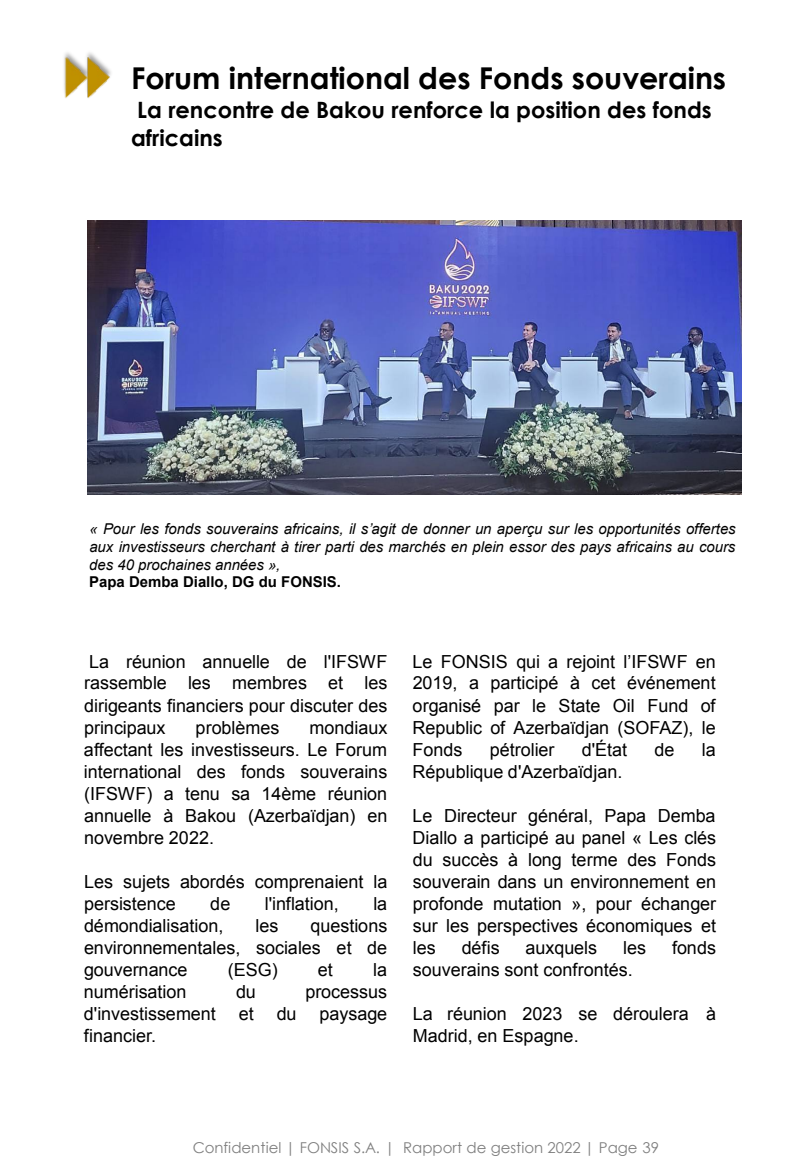
<style>
.page{position:relative;width:810px;height:1170px;background:#fff}
.page>*{position:absolute;margin:0;border:0;box-sizing:border-box;transform-origin:0 0}
.t1{font:700 30px "Century Gothic";color:#000}
.t2{font:700 22.5px/27.6px "Century Gothic";color:#000}
.t3{font:18px/22px "Arial";color:#000;text-align:justify}
.t4{font:italic 15px/18px "Arial";color:#000;text-align:justify}
.t5{font:15px "Century Gothic";color:#7f7f7f}
.t6{font:700 15px "Arial";color:#000}
</style>
<div class="page">
<img style="left:87px;top:220px;width:654px;height:274px">
<img style="left:64px;top:52px;width:47px;height:46px">
<h1 class="t1" style="left:131px;top:55px;width:597px">Forum international des Fonds souverains</h1>
<p class="t2" style="left:131px;top:95px;width:582px">La rencontre de Bakou renforce la position des fonds africains</p>
<p class="t4" style="left:89px;top:520px;width:648px">« Pour les fonds souverains africains, il s’agit de donner un aperçu sur les opportunités offertes aux investisseurs cherchant à tirer parti des marchés en plein essor des pays africains au cours des 40 prochaines années »,</p>
<p class="t6" style="left:89px;top:572px;width:253px">Papa Demba Diallo, DG du FONSIS.</p>
<p class="t3" style="left:84px;top:650px;width:305px">La réunion annuelle de l'IFSWF rassemble les membres et les dirigeants financiers pour discuter des principaux</p>
<p class="t3" style="left:196px;top:716px;width:85px">problèmes</p>
<p class="t3" style="left:84px;top:716px;width:305px;text-indent:226px">mondiaux affectant les investisseurs. Le Forum international des fonds souverains (IFSWF) a tenu sa 14ème réunion annuelle à Bakou (Azerbaïdjan) en novembre 2022.</p>
<p class="t3" style="left:84px;top:871px;width:305px">Les sujets abordés comprenaient la persistence</p>
<p class="t3" style="left:210px;top:893px;width:22px">de</p>
<p class="t3" style="left:265px;top:893px;width:76px">l'inflation,</p>
<p class="t3" style="left:373px;top:893px;width:15px">la</p>
<p class="t3" style="left:84px;top:915px;width:141px">démondialisation,</p>
<p class="t3" style="left:256px;top:915px;width:24px">les</p>
<p class="t3" style="left:84px;top:915px;width:305px;text-indent:227px">questions environnementales, sociales et de gouvernance</p>
<p class="t3" style="left:228px;top:959px;width:51px">(ESG)</p>
<p class="t3" style="left:318px;top:959px;width:17px">et</p>
<p class="t3" style="left:373px;top:959px;width:15px">la</p>
<p class="t3" style="left:84px;top:981px;width:104px">numérisation</p>
<p class="t3" style="left:236px;top:981px;width:21px">du</p>
<p class="t3" style="left:305px;top:981px;width:83px">processus</p>
<p class="t3" style="left:84px;top:1003px;width:133px">d'investissement</p>
<p class="t3" style="left:239px;top:1003px;width:17px">et</p>
<p class="t3" style="left:277px;top:1003px;width:21px">du</p>
<p class="t3" style="left:319px;top:1003px;width:69px">paysage</p>
<p class="t3" style="left:84px;top:1025px;width:74px">financier.</p>
<p class="t3" style="left:413px;top:650px;width:305px">Le FONSIS qui a rejoint l’IFSWF en 2019, a participé à cet événement organisé par le State Oil Fund of Republic of Azerbaïdjan (SOFAZ), le Fonds</p>
<p class="t3" style="left:490px;top:739px;width:66px">pétrolier</p>
<p class="t3" style="left:582px;top:739px;width:47px">d'État</p>
<p class="t3" style="left:655px;top:739px;width:21px">de</p>
<p class="t3" style="left:702px;top:739px;width:15px">la</p>
<p class="t3" style="left:413px;top:761px;width:211px">République d'Azerbaïdjan.</p>
<p class="t3" style="left:413px;top:805px;width:305px">Le Directeur général, Papa Demba Diallo a participé au panel « Les clés du succès à long terme des Fonds souverain dans un environnement en profonde mutation », pour échanger sur les perspectives économiques et les</p>
<p class="t3" style="left:462px;top:937px;width:39px">défis</p>
<p class="t3" style="left:526px;top:937px;width:73px">auxquels</p>
<p class="t3" style="left:623px;top:937px;width:25px">les</p>
<p class="t3" style="left:672px;top:937px;width:46px">fonds</p>
<p class="t3" style="left:413px;top:959px;width:222px">souverains sont confrontés.</p>
<p class="t3" style="left:413px;top:1003px;width:305px">La réunion 2023 se déroulera à<br>Madrid, en Espagne.</p>
<p class="t5" style="left:193px;top:1137px;width:468px">Confidentiel | FONSIS S.A. | Rapport de gestion 2022 | Page 39</p>
</div>
